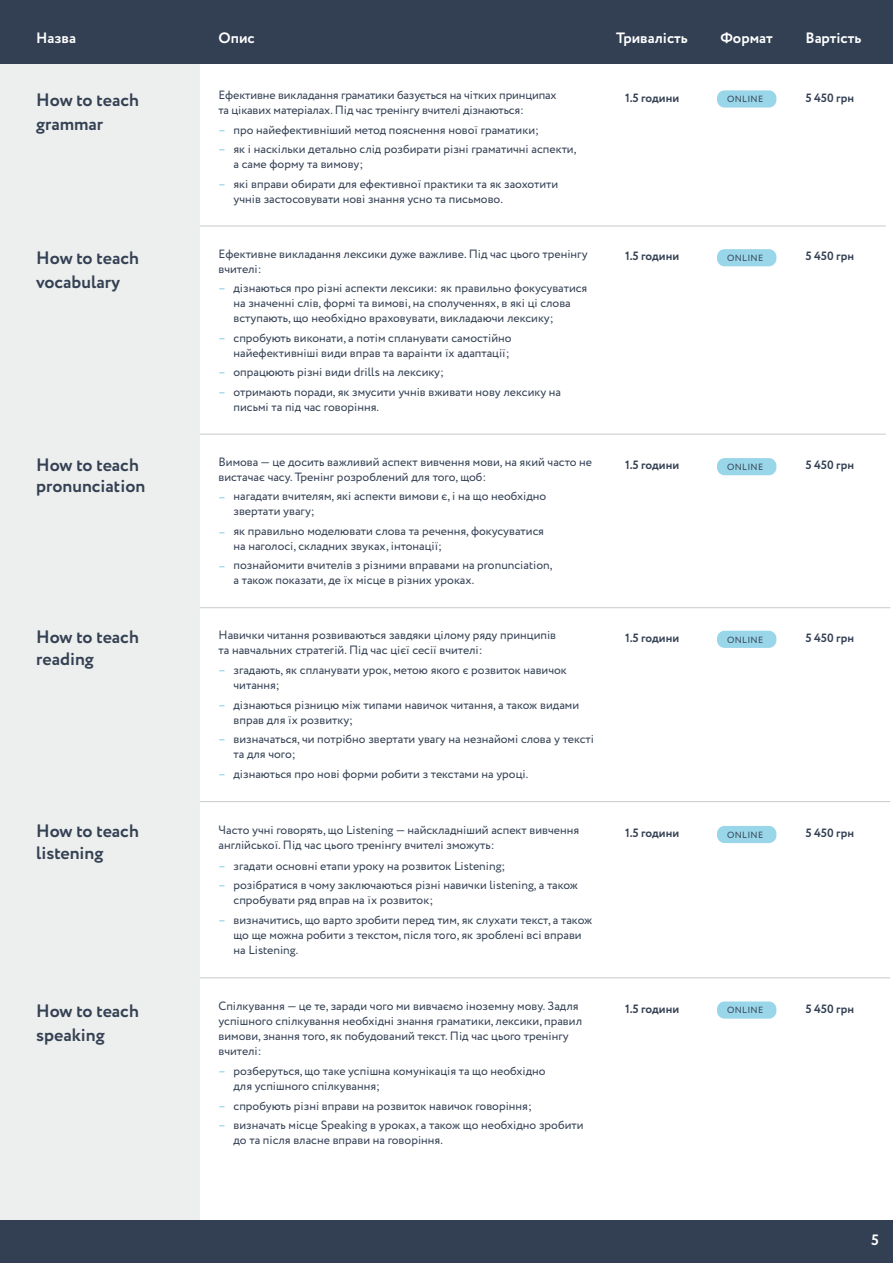
<style>
.page{position:relative;width:893px;height:1263px;background:#fff}
.page>*{position:absolute;margin:0;border:0;box-sizing:border-box;transform-origin:0 0}
.t1{font:700 18px/24px "Circe";color:#344053}
.t2{font:700 15px "Circe";color:#fff}
.t3{font:12px/15px "Circe";color:#334053}
.t4{font:700 12px "Circe";color:#344053}
.t5{font:700 12px/19.5px "Circe";color:#9ad6e9}
.t6{font:9px "Circe";letter-spacing:.03em;color:#344053}
</style>
<div class="page">
<hr style="left:4px;top:977px;width:886px;height:1px;background:#c7cacc">
<hr style="left:0;top:434px;width:886px;height:1px;background:#c7cacc">
<hr style="left:4px;top:607px;width:886px;height:1px;background:#c7cacc">
<hr style="left:4px;top:801px;width:886px;height:1px;background:#c7cacc">
<hr style="left:0;top:226px;width:886px;height:1px;background:#c7cacc">
<div style="left:0;top:55px;width:200px;height:1208px;background:#edefee"></div>
<div style="left:0;top:0;width:893px;height:64px;background:#334053"></div>
<div style="left:717px;top:90px;width:59px;height:18px;background:#9ad6e9;border-radius:8px"></div>
<div style="left:717px;top:249px;width:59px;height:17px;background:#9ad6e9;border-radius:8px"></div>
<div style="left:717px;top:458px;width:59px;height:17px;background:#9ad6e9;border-radius:8px"></div>
<div style="left:717px;top:631px;width:59px;height:17px;background:#9ad6e9;border-radius:8px"></div>
<div style="left:717px;top:826px;width:59px;height:17px;background:#9ad6e9;border-radius:8px"></div>
<div style="left:717px;top:1001px;width:59px;height:18px;background:#9ad6e9;border-radius:8px"></div>
<div style="left:0;top:1220px;width:893px;height:43px;background:#334053"></div>
<p class="t2" style="left:36px;top:28px;width:41px">Назва</p>
<p class="t2" style="left:218px;top:28px;width:38px">Опис</p>
<p class="t2" style="left:616px;top:28px;width:73px">Тривалість</p>
<p class="t2" style="left:721px;top:28px;width:54px">Формат</p>
<p class="t2" style="left:805px;top:28px;width:57px">Вартість</p>
<h1 class="t1" style="left:36px;top:88px;width:104px">How to teach grammar</h1>
<h1 class="t1" style="left:36px;top:247px;width:104px">How to teach vocabulary</h1>
<h1 class="t1" style="left:36px;top:454px;width:111px;line-height:21.6px">How to teach pronunciation</h1>
<h1 class="t1" style="left:36px;top:627px;width:104px;line-height:21.6px">How to teach reading</h1>
<h1 class="t1" style="left:36px;top:821px;width:104px;line-height:21.6px">How to teach listening</h1>
<p class="t3" style="left:218px;top:88px;width:340px">Ефективне викладання граматики базується на чітких принципах та цікавих матеріалах. Під час тренінгу вчителі дізнаються:</p>
<p class="t5" style="left:218px;top:120px;width:9px">– –</p>
<p class="t5" style="left:218px;top:174px;width:9px">–</p>
<p class="t3" style="left:233px;top:120px;width:344px;line-height:19.5px">про найефективніший метод пояснення нової граматики;<br>як і наскільки детально слід розбирати різні граматичні аспекти,</p>
<p class="t3" style="left:233px;top:155px;width:326px;line-height:19.5px">а саме форму та вимову;<br>які вправи обирати для ефективної практики та як заохотити</p>
<p class="t3" style="left:233px;top:191px;width:271px">учнів застосовувати нові знання усно та письмово.</p>
<p class="t3" style="left:218px;top:246px;width:371px">Ефективне викладання лексики дуже важливе. Під час цього тренінгу вчителі:</p>
<p class="t5" style="left:218px;top:279px;width:9px">–</p>
<p class="t5" style="left:218px;top:328px;width:9px">–</p>
<p class="t5" style="left:218px;top:363px;width:9px">– –</p>
<p class="t3" style="left:233px;top:281px;width:355px">дізнаються про різні аспекти лексики: як правильно фокусуватися на значенні слів, формі та вимові, на сполученнях, в які ці слова вступають, що необхідно враховувати, викладаючи лексику;</p>
<p class="t3" style="left:233px;top:330px;width:280px">спробують виконати, а потім спланувати самостійно найефективніші види вправ та вараінти їх адаптації;</p>
<p class="t3" style="left:233px;top:363px;width:329px;line-height:19.5px">опрацюють різні види drills на лексику;<br>отримають поради, як змусити учнів вживати нову лексику на</p>
<p class="t3" style="left:233px;top:399px;width:147px">письмі та під час говоріння.</p>
<p class="t3" style="left:218px;top:455px;width:375px">Вимова — це досить важливий аспект вивчення мови, на який часто не вистачає часу. Тренінг розроблений для того, щоб:</p>
<p class="t5" style="left:218px;top:488px;width:9px">–</p>
<p class="t5" style="left:218px;top:522px;width:9px">–</p>
<p class="t5" style="left:218px;top:557px;width:9px">–</p>
<p class="t3" style="left:233px;top:489px;width:314px">нагадати вчителям, які аспекти вимови є, і на що необхідно звертати увагу;</p>
<p class="t3" style="left:233px;top:523px;width:312px">як правильно моделювати слова та речення, фокусуватися на наголосі, складних звуках, інтонації;</p>
<p class="t3" style="left:233px;top:558px;width:320px">познайомити вчителів з різними вправами на pronunciation, а також показати, де їх місце в різних уроках.</p>
<p class="t3" style="left:218px;top:628px;width:339px">Навички читання розвиваються завдяки цілому ряду принципів та навчальних стратегій. Під час цієї сесії вчителі:</p>
<p class="t5" style="left:218px;top:661px;width:9px">–</p>
<p class="t5" style="left:218px;top:695px;width:9px">–</p>
<p class="t5" style="left:218px;top:730px;width:9px">–</p>
<p class="t5" style="left:218px;top:764px;width:9px">–</p>
<p class="t3" style="left:233px;top:663px;width:335px">згадають, як спланувати урок, метою якого є розвиток навичок читання;</p>
<p class="t3" style="left:233px;top:697px;width:347px">дізнаються різницю між типами навичок читання, а також видами вправ для їх розвитку;</p>
<p class="t3" style="left:233px;top:732px;width:362px">визначаться, чи потрібно звертати увагу на незнайомі слова у тексті та для чого;</p>
<p class="t3" style="left:233px;top:766px;width:296px">дізнаються про нові форми робити з текстами на уроці.</p>
<p class="t4" style="left:625px;top:89px;width:56px">1.5 години</p>
<p class="t6" style="left:727px;top:93px;width:38px">ONLINE</p>
<p class="t4" style="left:805px;top:89px;width:50px">5 450 грн</p>
<p class="t4" style="left:625px;top:248px;width:56px">1.5 години</p>
<p class="t6" style="left:727px;top:252px;width:38px">ONLINE</p>
<p class="t4" style="left:805px;top:248px;width:50px">5 450 грн</p>
<p class="t4" style="left:625px;top:457px;width:56px">1.5 години</p>
<p class="t6" style="left:727px;top:461px;width:38px">ONLINE</p>
<p class="t4" style="left:805px;top:457px;width:50px">5 450 грн</p>
<p class="t4" style="left:625px;top:630px;width:56px">1.5 години</p>
<p class="t6" style="left:727px;top:634px;width:38px">ONLINE</p>
<p class="t4" style="left:805px;top:630px;width:50px">5 450 грн</p>
<p class="t3" style="left:218px;top:823px;width:362px">Часто учні говорять, що Listening — найскладніший аспект вивчення</p>
<p class="t4" style="left:625px;top:825px;width:56px">1.5 години</p>
<p class="t6" style="left:727px;top:829px;width:38px">ONLINE</p>
<p class="t4" style="left:805px;top:825px;width:50px">5 450 грн</p>
<p class="t3" style="left:218px;top:838px;width:278px">англійської. Під час цього тренінгу вчителі зможуть:</p>
<p class="t5" style="left:218px;top:856px;width:9px">– –</p>
<p class="t5" style="left:218px;top:910px;width:9px">–</p>
<p class="t3" style="left:233px;top:856px;width:346px;line-height:19.5px">згадати основні етапи уроку на розвиток Listening;<br>розібратися в чому заключаються різні навички listening, а також</p>
<p class="t3" style="left:233px;top:891px;width:360px;line-height:19.5px">спробувати ряд вправ на їх розвиток;<br>визначитись, що варто зробити перед тим, як слухати текст, а також</p>
<p class="t3" style="left:233px;top:927px;width:350px">що ще можна робити з текстом, після того, як зроблені всі вправи на Listening.</p>
<p class="t3" style="left:218px;top:999px;width:365px">Спілкування — це те, заради чого ми вивчаємо іноземну мову. Задля успішного спілкування необхідні знання граматики, лексики, правил вимови, знання того, як побудований текст. Під час цього тренінгу вчителі:</p>
<p class="t3" style="left:233px;top:1064px;width:314px">розберуться, що таке успішна комунікація та що необхідно для успішного спілкування;</p>
<p class="t3" style="left:233px;top:1096px;width:351px;line-height:19.5px">спробують різні вправи на розвиток навичок говоріння; визначать місце Speaking в уроках, а також що необхідно зробити</p>
<p class="t3" style="left:233px;top:1133px;width:211px">до та після власне вправи на говоріння.</p>
<h1 class="t1" style="left:36px;top:999px;width:104px">How to teach speaking</h1>
<p class="t4" style="left:625px;top:1000px;width:56px">1.5 години</p>
<p class="t6" style="left:727px;top:1004px;width:38px">ONLINE</p>
<p class="t4" style="left:805px;top:1000px;width:50px">5 450 грн</p>
<p class="t5" style="left:218px;top:1062px;width:9px">–</p>
<p class="t5" style="left:218px;top:1096px;width:9px">– –</p>
<p class="t2" style="left:871px;top:1230px;width:9px">5</p>
</div>
